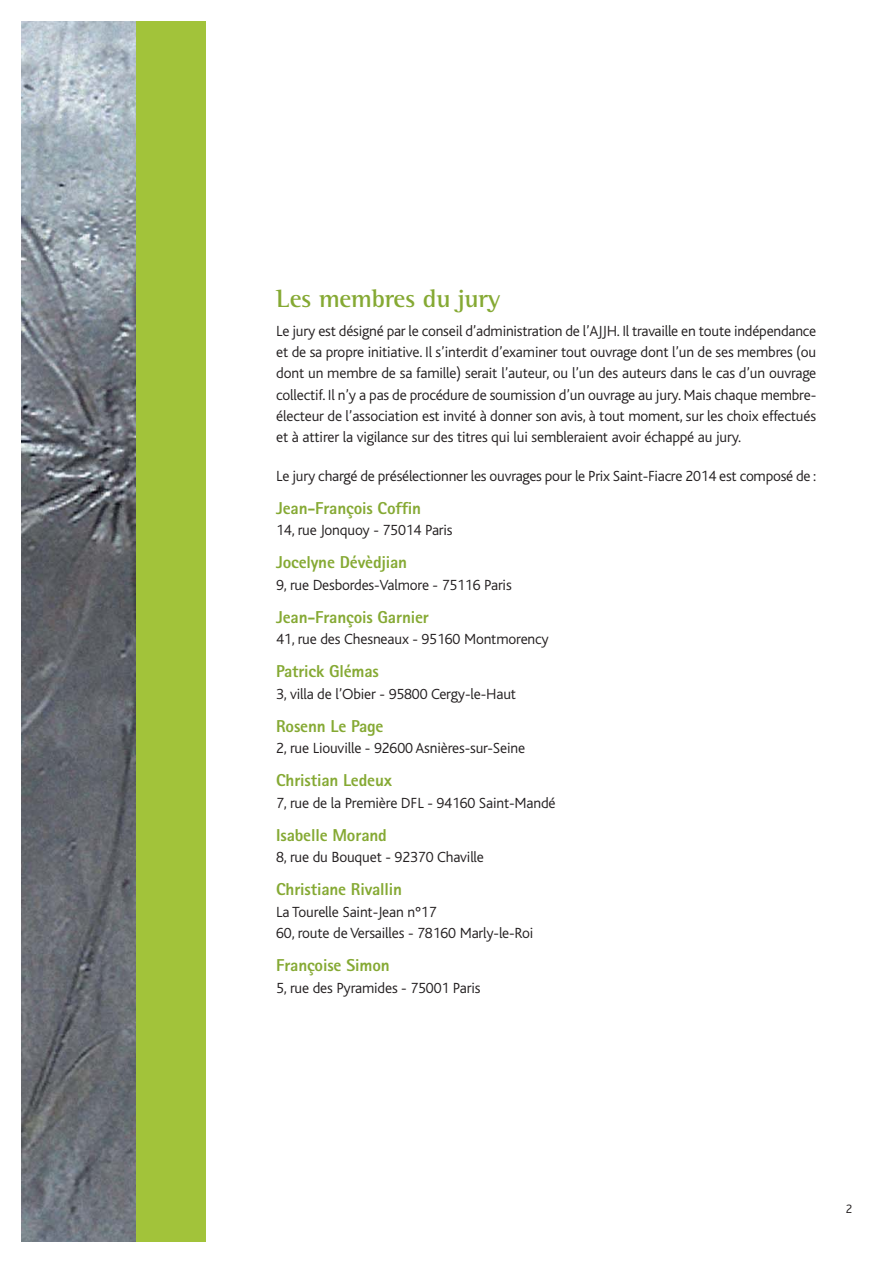
<style>
.page{position:relative;width:893px;height:1263px;background:#fff}
.page>*{position:absolute;margin:0;border:0;box-sizing:border-box;transform-origin:0 0}
.t1{font:700 25.5px "Rotis Semi Serif Std";letter-spacing:-.01em;color:#85a933}
.t2{font:800 17.25px "Rotis Sans Serif Std";letter-spacing:-.01em;color:#85a933}
.t3{font:300 15.3px/21.3px "Bliss";letter-spacing:-.01em;color:#231f20;text-align:justify}
.t4{font:300 12.75px "Bliss";color:#231f20}
</style>
<div class="page">
<img style="left:21px;top:21px;width:115px;height:1221px">
<div style="left:136px;top:21px;width:69px;height:1221px;background:#a2c33a"></div>
<h1 class="t1" style="left:276px;top:289px;width:226px">Les membres du jury</h1>
<p class="t3" style="left:276px;top:321px;width:542px">Le jury est désigné par le conseil d’administration de l’AJJH. Il travaille en toute indépendance et de sa propre initiative. Il s’interdit d’examiner tout ouvrage dont l’un de ses membres (ou dont un membre de sa famille) serait l’auteur, ou l’un des auteurs dans le cas d’un ouvrage collectif. Il n’y a pas de procédure de soumission d’un ouvrage au jury. Mais chaque membre&shy;électeur de l’association est invité à donner son avis, à tout moment, sur les choix effectués et à attirer la vigilance sur des titres qui lui sembleraient avoir échappé au jury.</p>
<p class="t3" style="left:276px;top:467px;width:541px">Le jury chargé de présélectionner les ouvrages pour le Prix Saint-Fiacre 2014 est composé de :</p>
<p class="t2" style="left:276px;top:502px;width:146px">Jean-François Coffin</p>
<p class="t3" style="left:276px;top:521px;width:178px">14, rue Jonquoy - 75014 Paris</p>
<p class="t2" style="left:276px;top:557px;width:132px">Jocelyne Dévèdjian</p>
<p class="t3" style="left:276px;top:576px;width:237px">9, rue Desbordes-Valmore - 75116 Paris</p>
<p class="t2" style="left:276px;top:611px;width:154px">Jean-François Garnier</p>
<p class="t3" style="left:276px;top:630px;width:274px">41, rue des Chesneaux - 95160 Montmorency</p>
<p class="t2" style="left:276px;top:666px;width:104px">Patrick Glémas</p>
<p class="t3" style="left:276px;top:685px;width:241px">3, villa de l’Obier - 95800 Cergy-le-Haut</p>
<p class="t2" style="left:276px;top:720px;width:109px">Rosenn Le Page</p>
<p class="t3" style="left:276px;top:739px;width:250px">2, rue Liouville - 92600 Asnières-sur-Seine</p>
<p class="t2" style="left:276px;top:775px;width:117px">Christian Ledeux</p>
<p class="t3" style="left:276px;top:794px;width:281px">7, rue de la Première DFL - 94160 Saint-Mandé</p>
<p class="t2" style="left:276px;top:829px;width:112px">Isabelle Morand</p>
<p class="t3" style="left:276px;top:848px;width:209px">8, rue du Bouquet - 92370 Chaville</p>
<p class="t2" style="left:276px;top:884px;width:127px">Christiane Rivallin</p>
<p class="t3" style="left:276px;top:903px;width:259px">La Tourelle Saint-Jean n°17<br>60, route de Versailles - 78160 Marly-le-Roi</p>
<p class="t2" style="left:276px;top:959px;width:115px">Françoise Simon</p>
<p class="t3" style="left:276px;top:978px;width:206px">5, rue des Pyramides - 75001 Paris</p>
<p class="t4" style="left:846px;top:1204px;width:8px">2</p>
</div>
